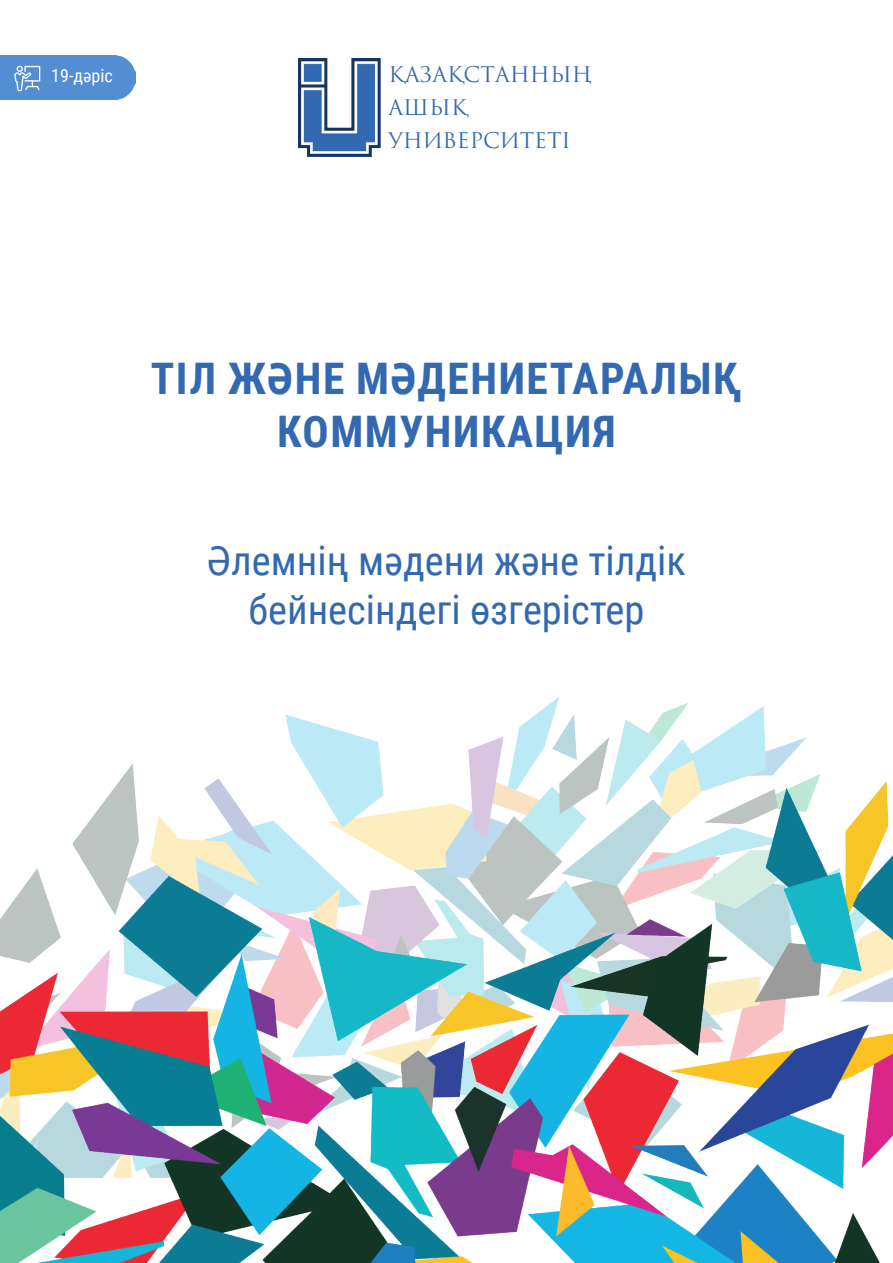
<style>
.page{position:relative;width:893px;height:1263px;background:#fff}
.page>*{position:absolute;margin:0;border:0;box-sizing:border-box;transform-origin:0 0}
.t1{font:700 43.5px/52.2px "Roboto Condensed";letter-spacing:.035em;color:#3269b1;text-align:center}
.t2{font:40.5px/48.6px "Roboto Condensed";color:#3269b1;text-align:center}
.t3{font:21px "Trajan Pro 3";color:#3269b1}
.t4{font:18px "Roboto Condensed";color:#fff}
</style>
<div class="page">
<img style="left:285px;top:697px;width:480px;height:32px">
<img style="left:0;top:729px;width:892px;height:534px">
<div style="left:0;top:55px;width:136px;height:45px;background:#538dd2"></div>
<svg style="left:14px;top:66px;width:26px;height:25px"></svg>
<img style="left:298px;top:58px;width:82px;height:99px">
<p class="t4" style="left:51px;top:63px;width:63px">19-дәріс</p>
<p class="t3" style="left:389px;top:60px;width:205px">ҚАЗАҚСТАННЫҢ</p>
<p class="t3" style="left:389px;top:93px;width:81px">АШЫҚ</p>
<p class="t3" style="left:389px;top:126px;width:184px">УНИВЕРСИТЕТІ</p>
<p class="t1" style="left:151px;top:351px;width:593px">ТІЛ ЖӘНЕ МӘДЕНИЕТАРАЛЫҚ<br>КОММУНИКАЦИЯ</p>
<p class="t2" style="left:207px;top:535px;width:480px">Әлемнің мәдени және тілдік бейнесіндегі өзгерістер</p>
</div>
